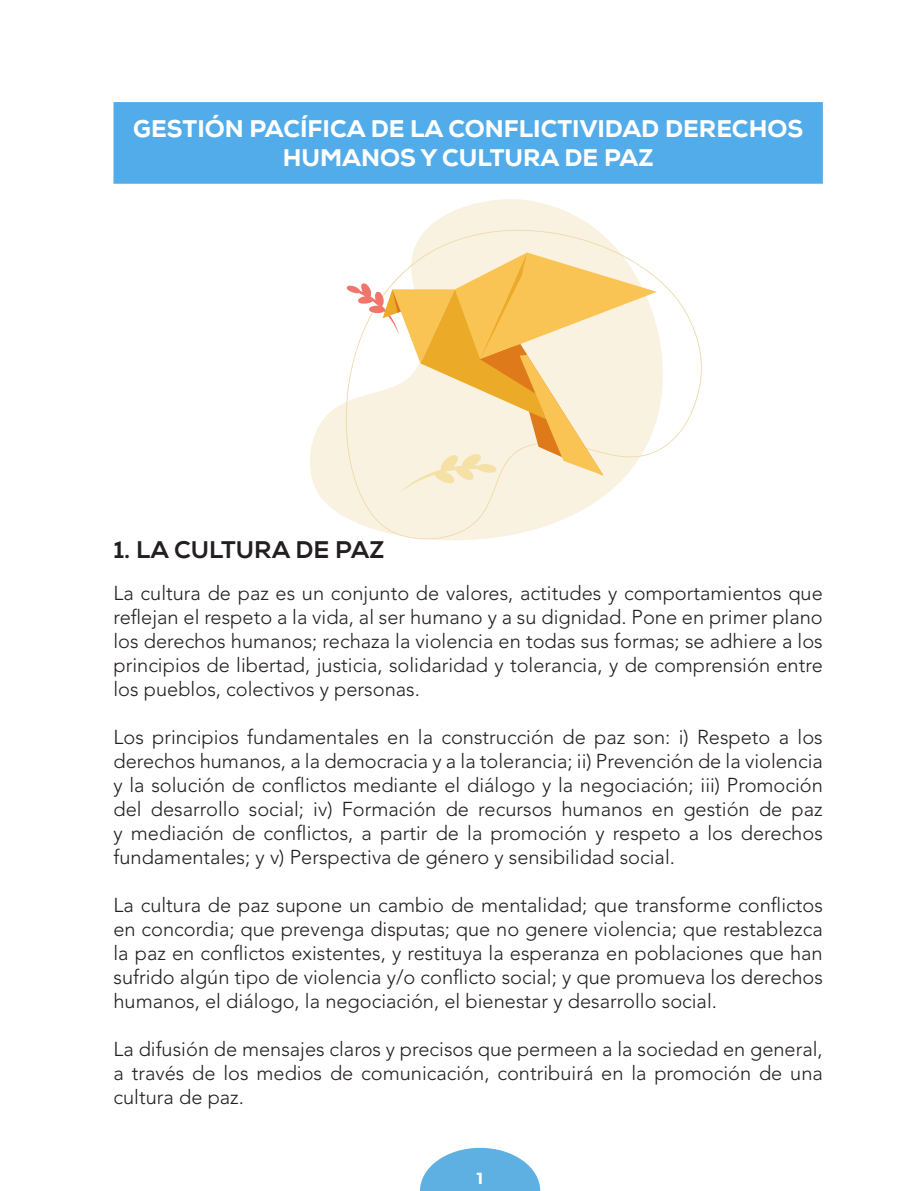
<style>
.page{position:relative;width:908px;height:1191px;background:#fff}
.page>*{position:absolute;margin:0;border:0;box-sizing:border-box;transform-origin:0 0}
.t1{font:800 24px/28.8px "Nexa";color:#fff;text-align:center}
.t2{font:800 24px "Nexa";color:#231f20}
.t3{font:300 20px/24px "Avenir LT Std";color:#231f20;text-align:justify}
.t4{font:700 16px "Montserrat Alternates";color:#fff}
</style>
<div class="page">
<svg style="left:420px;top:1147px;width:120px;height:44px"></svg>
<div style="left:113px;top:102px;width:709px;height:82px;background:#53acea;border:2px solid #53acea"></div>
<svg style="left:310px;top:199px;width:279px;height:317px"></svg>
<svg style="left:343px;top:224px;width:359px;height:317px"></svg>
<svg style="left:346px;top:252px;width:310px;height:240px;background:#f8e1b4"></svg>
<p class="t1" style="left:133px;top:114px;width:671px">GESTIÓN PACÍFICA DE LA CONFLICTIVIDAD DERECHOS<br>HUMANOS Y CULTURA DE PAZ</p>
<p class="t2" style="left:113px;top:535px;width:272px">1. LA CULTURA DE PAZ</p>
<p class="t3" style="left:113px;top:581px;width:710px">La cultura de paz es un conjunto de valores, actitudes y comportamientos que reflejan el respeto a la vida, al ser humano y a su dignidad. Pone en primer plano los derechos humanos; rechaza la violencia en todas sus formas; se adhiere a los principios de libertad, justicia, solidaridad y tolerancia, y de comprensión entre los pueblos, colectivos y personas.</p>
<p class="t3" style="left:113px;top:725px;width:710px">Los principios fundamentales en la construcción de paz son: i) Respeto a los derechos humanos, a la democracia y a la tolerancia; ii) Prevención de la violencia y la solución de conflictos mediante el diálogo y la negociación; iii) Promoción del desarrollo social; iv) Formación de recursos humanos en gestión de paz y mediación de conflictos, a partir de la promoción y respeto a los derechos fundamentales; y v) Perspectiva de género y sensibilidad social.</p>
<p class="t3" style="left:113px;top:893px;width:710px">La cultura de paz supone un cambio de mentalidad; que transforme conflictos en concordia; que prevenga disputas; que no genere violencia; que restablezca la paz en conflictos existentes, y restituya la esperanza en poblaciones que han sufrido algún tipo de violencia y/o conflicto social; y que promueva los derechos humanos, el diálogo, la negociación, el bienestar y desarrollo social.</p>
<p class="t3" style="left:113px;top:1037px;width:710px">La difusión de mensajes claros y precisos que permeen a la sociedad en general, a través de los medios de comunicación, contribuirá en la promoción de una cultura de paz.</p>
<p class="t4" style="left:476px;top:1166px;width:8px">1</p>
</div>
